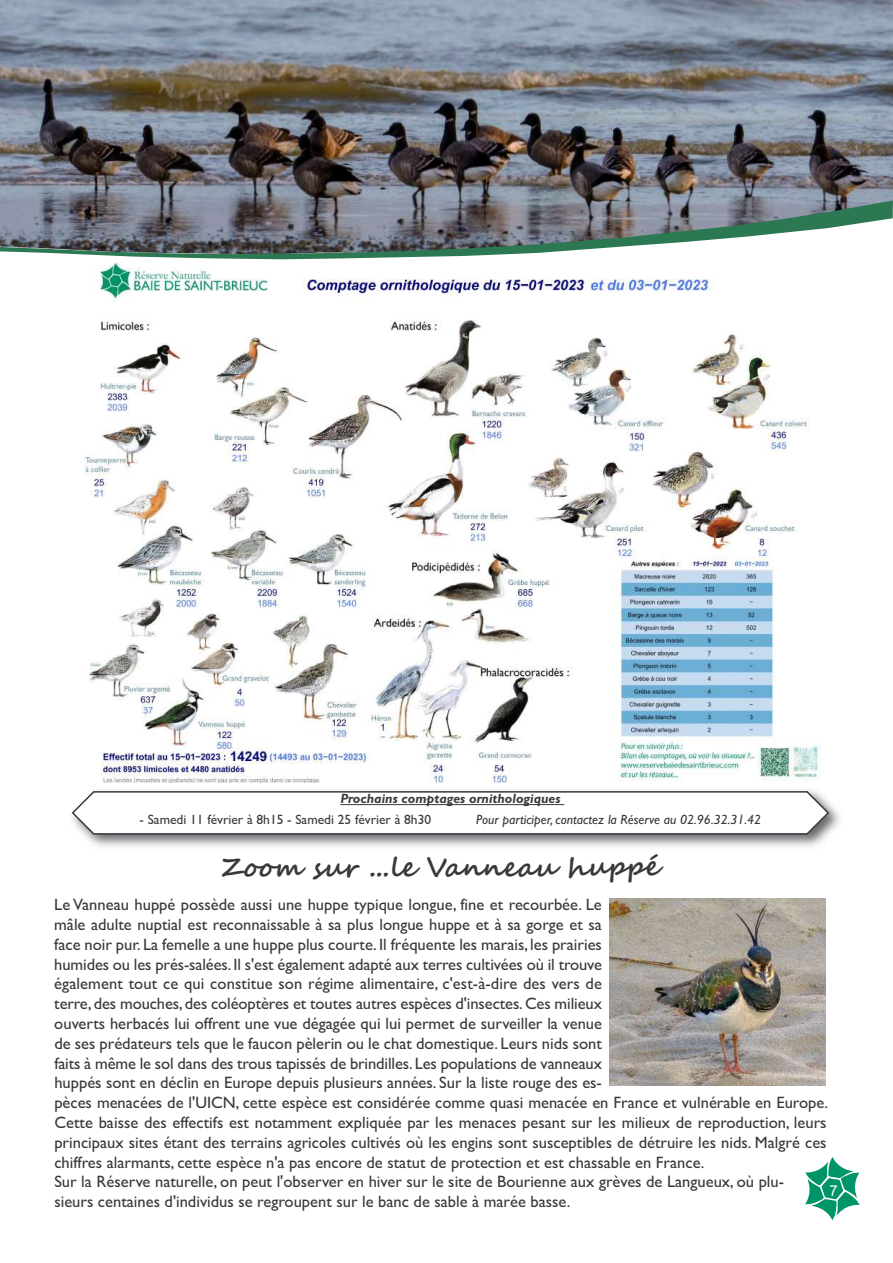
<style>
.page{position:relative;width:893px;height:1263px;background:#fff}
.page>*{position:absolute;margin:0;border:0;box-sizing:border-box;transform-origin:0 0}
.t1{font:700 27px "Segoe Script";color:#39383a}
.t2{font:16.5px/19.8px "Gill Sans";color:#39383a}
.t3{font:15px "Arial";color:#fff}
.t4{font:italic 13.5px "Gill Sans";color:#39383a}
.t5{font:13.5px "Gill Sans";color:#39383a}
.t6{font:italic 700 13.5px "Gill Sans";color:#39383a}
</style>
<div class="page">
<img style="left:84px;top:262px;width:736px;height:521px">
<svg style="left:805px;top:1157px;width:55px;height:63px"></svg>
<img style="left:0;top:0;width:893px;height:200px">
<svg style="left:0;top:200px;width:893px;height:59px"></svg>
<img style="left:84px;top:802px;width:756px;height:45px">
<svg style="left:71px;top:790px;width:758px;height:45px"></svg>
<hr style="left:340px;top:804px;width:224px;height:1px;background:#39383a">
<img style="left:609px;top:899px;width:216px;height:186px">
<p class="t6" style="left:340px;top:791px;width:222px">Prochains comptages ornithologiques</p>
<p class="t5" style="left:140px;top:811px;width:293px">- Samedi 11 février à 8h15 - Samedi 25 février à 8h30</p>
<p class="t4" style="left:476px;top:811px;width:286px">Pour participer, contactez la Réserve au 02.96.32.31.42</p>
<h1 class="t1" style="left:220px;top:852px;width:440px">Zoom sur ...le Vanneau huppé</h1>
<p class="t2" style="left:54px;top:894px;width:775px">Le Vanneau huppé possède aussi une huppe typique longue, fine et recourbée. Le<br>mâle adulte nuptial est reconnaissable à sa plus longue huppe et à sa gorge et sa<br>face noir pur. La femelle a une huppe plus courte. Il fréquente les marais, les prairies<br>humides ou les prés-salées. Il s'est également adapté aux terres cultivées où il trouve<br>également tout ce qui constitue son régime alimentaire, c'est-à-dire des vers de<br>terre, des mouches, des coléoptères et toutes autres espèces d'insectes.Ces milieux<br>ouverts herbacés lui offrent une vue dégagée qui lui permet de surveiller la venue<br>de ses prédateurs tels que le faucon pèlerin ou le chat domestique. Leurs nids sont<br>faits à même le sol dans des trous tapissés de brindilles. Les populations de vanneaux<br>huppés sont en déclin en Europe depuis plusieurs années. Sur la liste rouge des es-<br>pèces menacées de l'UICN, cette espèce est considérée comme quasi menacée en France et vulnérable en Europe.<br>Cette baisse des effectifs est notamment expliquée par les menaces pesant sur les milieux de reproduction, leurs principaux sites étant des terrains agricoles cultivés où les engins sont susceptibles de détruire les nids. Malgré ces chiffres alarmants, cette espèce n'a pas encore de statut de protection et est chassable en France.<br>Sur la Réserve naturelle, on peut l'observer en hiver sur le site de Bourienne aux grèves de Langueux, où plu-<br>sieurs centaines d'individus se regroupent sur le banc de sable à marée basse.</p>
<p class="t3" style="left:829px;top:1182px;width:10px">7</p>
</div>
